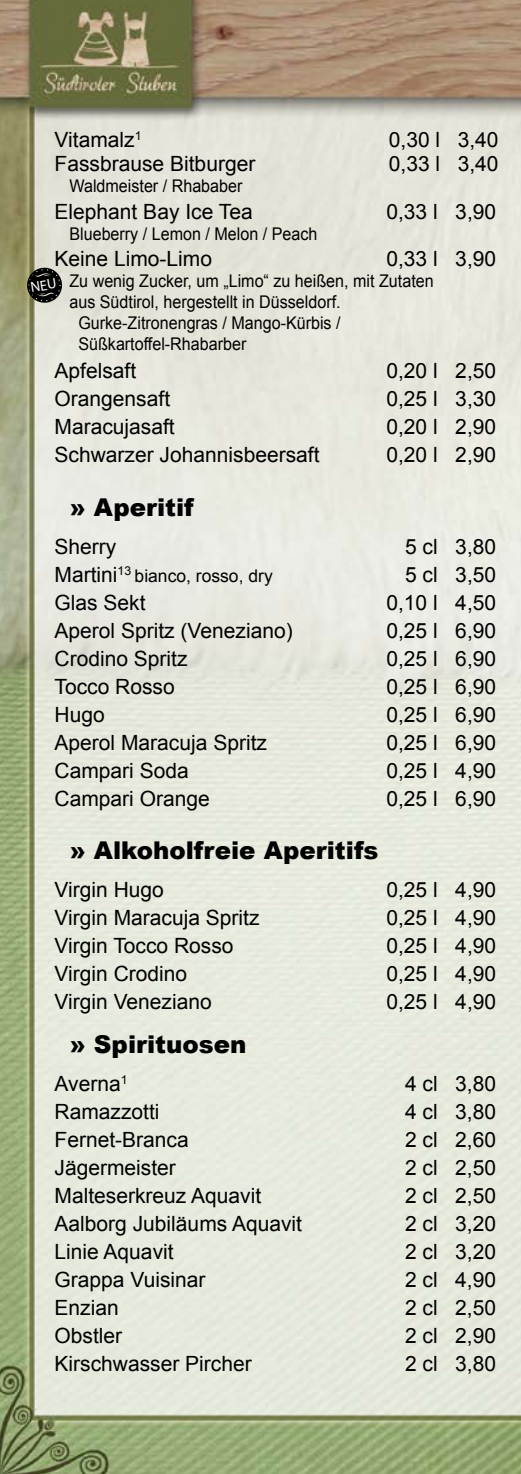
<style>
.page{position:relative;width:521px;height:1474px;background:#fff}
.page>*{position:absolute;margin:0;border:0;box-sizing:border-box;transform-origin:0 0}
.t1{font:900 24.5px "Arial";color:#000}
.t2{font:21px "Arial";color:#000}
.t3{font:17.5px "Arial";color:#000;scale:.92 1}
.t4{font:17.5px "Arial";color:#000}
.s1{font-size:21px}
</style>
<div class="page">
<img style="left:0;top:0;width:521px;height:1473px">
<svg style="left:26px;top:266px;width:37px;height:38px"></svg>
<p class="t2" style="left:55px;top:126px;width:88px">Vitamalz<sup>1</sup></p>
<p class="t2" style="left:389px;top:126px;width:111px">0,30 l 3,40</p>
<p class="t2" style="left:55px;top:150px;width:202px">Fassbrause Bitburger</p>
<p class="t2" style="left:389px;top:150px;width:111px">0,33 l 3,40</p>
<p class="t3" style="left:69px;top:175px;width:190px">Waldmeister / Rhababer</p>
<p class="t2" style="left:55px;top:197px;width:200px">Elephant Bay Ice Tea</p>
<p class="t2" style="left:386px;top:197px;width:111px">0,33 l 3,90</p>
<p class="t3" style="left:69px;top:222px;width:271px">Blueberry / Lemon / Melon / Peach</p>
<p class="t2" style="left:55px;top:245px;width:159px">Keine Limo-Limo</p>
<p class="t2" style="left:386px;top:245px;width:111px">0,33 l 3,90</p>
<p class="t3" style="left:69px;top:269px;width:397px">Zu wenig Zucker, um „Limo“ zu heißen, mit Zutaten</p>
<p class="t3" style="left:69px;top:290px;width:296px">aus Südtirol, hergestellt in Düsseldorf.</p>
<p class="t3" style="left:78px;top:311px;width:286px">Gurke-Zitronengras / Mango-Kürbis /</p>
<p class="t3" style="left:78px;top:332px;width:184px">Süßkartoffel-Rhabarber</p>
<p class="t2" style="left:55px;top:357px;width:83px">Apfelsaft</p>
<p class="t2" style="left:386px;top:357px;width:111px">0,20 l 2,50</p>
<p class="t2" style="left:55px;top:385px;width:117px">Orangensaft</p>
<p class="t2" style="left:386px;top:385px;width:111px">0,25 l 3,30</p>
<p class="t2" style="left:55px;top:413px;width:122px">Maracujasaft</p>
<p class="t2" style="left:386px;top:413px;width:111px">0,20 l 2,90</p>
<p class="t2" style="left:55px;top:441px;width:266px">Schwarzer Johannisbeersaft</p>
<p class="t2" style="left:386px;top:441px;width:111px">0,20 l 2,90</p>
<p class="t1" style="left:69px;top:489px;width:126px">» Aperitif</p>
<p class="t2" style="left:55px;top:533px;width:63px">Sherry</p>
<p class="t2" style="left:405px;top:533px;width:93px">5 cl 3,80</p>
<p class="t4" style="left:55px;top:564px;width:220px"><span class="s1">Martini</span><sup>13</sup> bianco, rosso, dry</p>
<p class="t2" style="left:405px;top:561px;width:93px">5 cl 3,50</p>
<p class="t2" style="left:55px;top:589px;width:93px">Glas Sekt</p>
<p class="t2" style="left:386px;top:589px;width:111px">0,10 l 4,50</p>
<p class="t2" style="left:55px;top:617px;width:240px">Aperol Spritz (Veneziano)</p>
<p class="t2" style="left:386px;top:617px;width:111px">0,25 l 6,90</p>
<p class="t2" style="left:55px;top:645px;width:135px">Crodino Spritz</p>
<p class="t2" style="left:386px;top:645px;width:111px">0,25 l 6,90</p>
<p class="t2" style="left:55px;top:673px;width:122px">Tocco Rosso</p>
<p class="t2" style="left:386px;top:673px;width:111px">0,25 l 6,90</p>
<p class="t2" style="left:55px;top:701px;width:52px">Hugo</p>
<p class="t2" style="left:386px;top:701px;width:111px">0,25 l 6,90</p>
<p class="t2" style="left:55px;top:729px;width:214px">Aperol Maracuja Spritz</p>
<p class="t2" style="left:386px;top:729px;width:111px">0,25 l 6,90</p>
<p class="t2" style="left:55px;top:757px;width:136px">Campari Soda</p>
<p class="t2" style="left:386px;top:757px;width:111px">0,25 l 4,90</p>
<p class="t2" style="left:55px;top:785px;width:157px">Campari Orange</p>
<p class="t2" style="left:386px;top:785px;width:111px">0,25 l 6,90</p>
<p class="t1" style="left:69px;top:832px;width:310px">» Alkoholfreie Aperitifs</p>
<p class="t2" style="left:55px;top:875px;width:111px">Virgin Hugo</p>
<p class="t2" style="left:386px;top:875px;width:111px">0,25 l 4,90</p>
<p class="t2" style="left:55px;top:903px;width:206px">Virgin Maracuja Spritz</p>
<p class="t2" style="left:386px;top:903px;width:111px">0,25 l 4,90</p>
<p class="t2" style="left:55px;top:931px;width:180px">Virgin Tocco Rosso</p>
<p class="t2" style="left:386px;top:931px;width:111px">0,25 l 4,90</p>
<p class="t2" style="left:55px;top:959px;width:134px">Virgin Crodino</p>
<p class="t2" style="left:386px;top:959px;width:111px">0,25 l 4,90</p>
<p class="t2" style="left:55px;top:987px;width:159px">Virgin Veneziano</p>
<p class="t2" style="left:386px;top:987px;width:111px">0,25 l 4,90</p>
<p class="t1" style="left:69px;top:1026px;width:178px">» Spirituosen</p>
<p class="t2" style="left:55px;top:1069px;width:74px">Averna<sup>1</sup></p>
<p class="t2" style="left:405px;top:1069px;width:93px">4 cl 3,80</p>
<p class="t2" style="left:55px;top:1097px;width:107px">Ramazzotti</p>
<p class="t2" style="left:405px;top:1097px;width:93px">4 cl 3,80</p>
<p class="t2" style="left:55px;top:1125px;width:136px">Fernet-Branca</p>
<p class="t2" style="left:405px;top:1125px;width:93px">2 cl 2,60</p>
<p class="t2" style="left:55px;top:1153px;width:123px">Jägermeister</p>
<p class="t2" style="left:405px;top:1153px;width:93px">2 cl 2,50</p>
<p class="t2" style="left:55px;top:1181px;width:208px">Malteserkreuz Aquavit</p>
<p class="t2" style="left:405px;top:1181px;width:93px">2 cl 2,50</p>
<p class="t2" style="left:55px;top:1209px;width:249px">Aalborg Jubiläums Aquavit</p>
<p class="t2" style="left:405px;top:1209px;width:93px">2 cl 3,20</p>
<p class="t2" style="left:55px;top:1237px;width:121px">Linie Aquavit</p>
<p class="t2" style="left:405px;top:1237px;width:93px">2 cl 3,20</p>
<p class="t2" style="left:55px;top:1265px;width:152px">Grappa Vuisinar</p>
<p class="t2" style="left:405px;top:1265px;width:93px">2 cl 4,90</p>
<p class="t2" style="left:55px;top:1293px;width:66px">Enzian</p>
<p class="t2" style="left:405px;top:1293px;width:93px">2 cl 2,50</p>
<p class="t2" style="left:55px;top:1321px;width:69px">Obstler</p>
<p class="t2" style="left:405px;top:1321px;width:93px">2 cl 2,90</p>
<p class="t2" style="left:55px;top:1349px;width:199px">Kirschwasser Pircher</p>
<p class="t2" style="left:405px;top:1349px;width:93px">2 cl 3,80</p>
</div>
